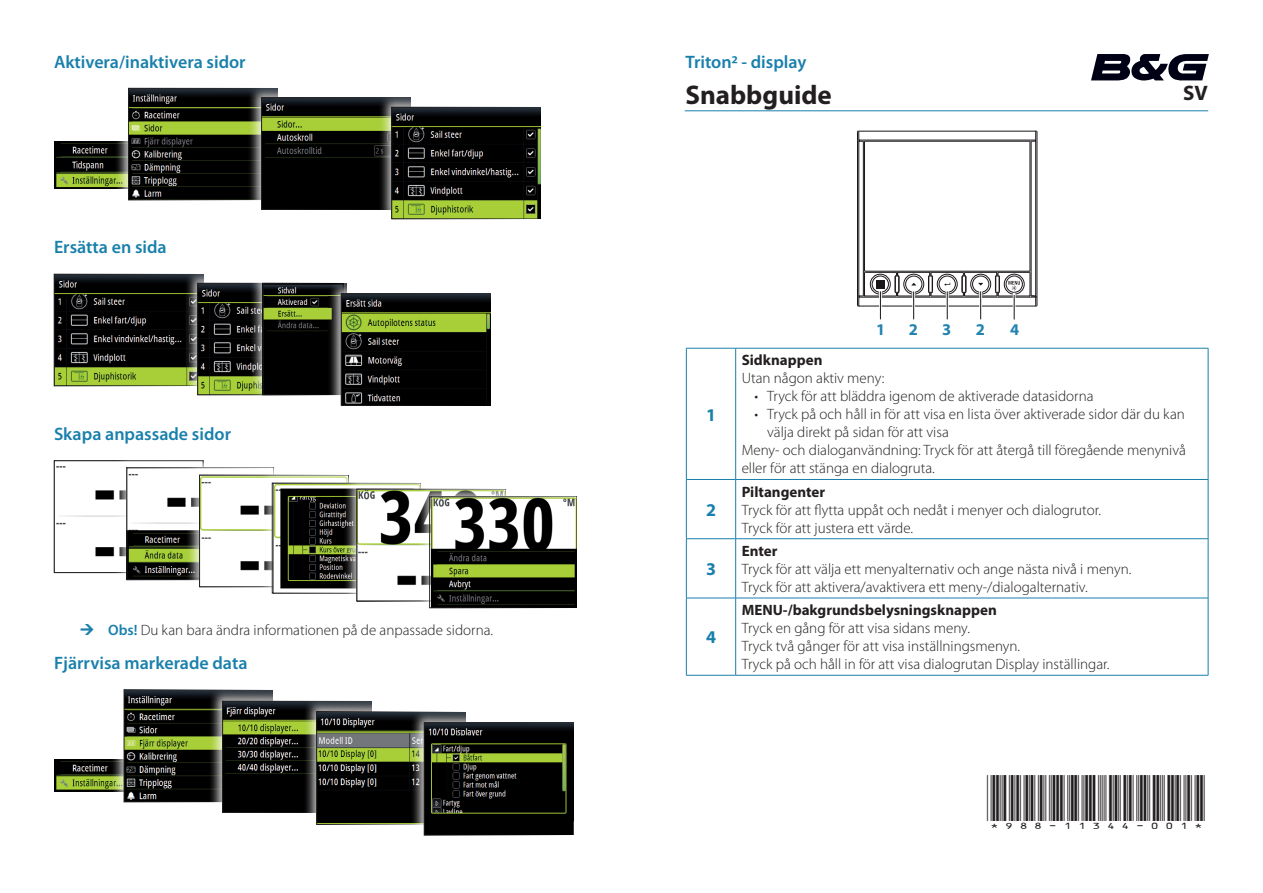
<style>
.page{position:relative;width:1263px;height:893px;background:#fff}
.page>*{position:absolute;margin:0;border:0;box-sizing:border-box;transform-origin:0 0}
.t1{font:700 27px "Myriad Pro";color:#231f20}
.t2{font:700 21px "Myriad Pro";color:#231f20}
.t3{font:600 18px "Myriad Pro";color:#1980ac}
.t4{font:700 18px "Myriad Pro";color:#1980ac}
.t5{font:700 16.5px "Myriad Pro";color:#2282b0}
.t6{font:300 15px/18px "Myriad Pro";color:#231f20}
.t7{font:700 15px "Myriad Pro";color:#231f20}
.t8{font:15px "ID Automation HC39 M";color:#231f20}
.s1{font-weight:600;color:#1980ac}
</style>
<div class="page">
<hr style="left:857px;top:140px;width:1px;height:157px;background:#1a161a">
<hr style="left:858px;top:140px;width:1px;height:157px;background:#1a161a">
<hr style="left:863px;top:141px;width:1px;height:155px;background:#1a161a">
<hr style="left:864px;top:141px;width:1px;height:130px;background:#1a161a">
<hr style="left:864px;top:271px;width:166px;height:1px;background:#1a161a">
<hr style="left:1030px;top:141px;width:1px;height:130px;background:#1a161a">
<hr style="left:1031px;top:141px;width:1px;height:155px;background:#1a161a">
<hr style="left:1035px;top:140px;width:1px;height:157px;background:#1a161a">
<hr style="left:1037px;top:140px;width:1px;height:157px;background:#1a161a">
<hr style="left:864px;top:141px;width:166px;height:1px;background:#1a161a">
<hr style="left:860px;top:140px;width:174px;height:1px;background:#1a161a">
<hr style="left:859px;top:131px;width:176px;height:1px;background:#1a161a">
<svg style="left:857px;top:131px;width:7px;height:11px"></svg>
<svg style="left:1031px;top:130px;width:7px;height:12px"></svg>
<svg style="left:857px;top:272px;width:181px;height:47px"></svg>
<hr style="left:686px;top:348px;width:50px;height:1px;background:#1980ac">
<hr style="left:686px;top:348px;width:1px;height:131px;background:#1980ac">
<hr style="left:736px;top:348px;width:472px;height:1px;background:#1980ac">
<hr style="left:735px;top:348px;width:1px;height:131px;background:#1980ac">
<hr style="left:1208px;top:348px;width:1px;height:131px;background:#1980ac">
<hr style="left:686px;top:479px;width:50px;height:1px;background:#1980ac">
<hr style="left:686px;top:480px;width:1px;height:59px;background:#1980ac">
<hr style="left:736px;top:479px;width:472px;height:1px;background:#1980ac">
<hr style="left:735px;top:480px;width:1px;height:59px;background:#1980ac">
<hr style="left:1208px;top:480px;width:1px;height:59px;background:#1980ac">
<hr style="left:686px;top:538px;width:50px;height:1px;background:#1980ac">
<hr style="left:686px;top:539px;width:1px;height:59px;background:#1980ac">
<hr style="left:736px;top:538px;width:472px;height:1px;background:#1980ac">
<hr style="left:735px;top:539px;width:1px;height:59px;background:#1980ac">
<hr style="left:1208px;top:539px;width:1px;height:59px;background:#1980ac">
<hr style="left:686px;top:598px;width:50px;height:1px;background:#1980ac">
<hr style="left:686px;top:598px;width:1px;height:77px;background:#1980ac">
<hr style="left:736px;top:598px;width:472px;height:1px;background:#1980ac">
<hr style="left:735px;top:598px;width:1px;height:77px;background:#1980ac">
<hr style="left:1208px;top:598px;width:1px;height:77px;background:#1980ac">
<hr style="left:686px;top:675px;width:50px;height:1px;background:#1980ac">
<hr style="left:736px;top:675px;width:472px;height:1px;background:#1980ac">
<hr style="left:685px;top:111px;width:523px;height:1px;background:#1980ac">
<svg style="left:1091px;top:54px;width:118px;height:26px"></svg>
<img style="left:54px;top:142px;width:61px;height:46px">
<div style="left:115px;top:75px;width:167px;height:130px;background:#fff;opacity:.75"></div>
<img style="left:130px;top:90px;width:118px;height:108px">
<div style="left:128px;top:88px;width:149px;height:112px;border:1px solid #231f20"></div>
<div style="left:248px;top:84px;width:168px;height:130px;background:#fff;opacity:.75"></div>
<img style="left:263px;top:100px;width:115px;height:108px">
<div style="left:261px;top:98px;width:150px;height:112px;border:1px solid #231f20"></div>
<div style="left:378px;top:94px;width:168px;height:130px;background:#fff;opacity:.75"></div>
<img style="left:393px;top:109px;width:146px;height:108px">
<div style="left:391px;top:107px;width:150px;height:112px;border:1px solid #231f20"></div>
<img style="left:56px;top:276px;width:128px;height:108px">
<div style="left:54px;top:274px;width:149px;height:112px;border:1px solid #231f20"></div>
<div style="left:184px;top:270px;width:168px;height:130px;background:#fff;opacity:.75"></div>
<img style="left:200px;top:285px;width:50px;height:108px">
<div style="left:198px;top:283px;width:149px;height:112px;border:1px solid #231f20"></div>
<div style="left:250px;top:270px;width:98px;height:130px;background:#fff;opacity:.75"></div>
<img style="left:265px;top:285px;width:63px;height:108px">
<div style="left:263px;top:283px;width:83px;height:112px;border:1px solid #231f20"></div>
<div style="left:328px;top:280px;width:167px;height:130px;background:#fff;opacity:.75"></div>
<img style="left:343px;top:296px;width:145px;height:108px">
<div style="left:341px;top:294px;width:149px;height:112px;border:1px solid #231f20"></div>
<img style="left:56px;top:466px;width:57px;height:91px">
<div style="left:54px;top:461px;width:149px;height:112px;border:1px solid #231f20"></div>
<div style="left:113px;top:454px;width:166px;height:131px;background:#fff;opacity:.75"></div>
<img style="left:129px;top:470px;width:57px;height:108px">
<div style="left:127px;top:468px;width:149px;height:112px;border:1px solid #231f20"></div>
<div style="left:186px;top:462px;width:168px;height:130px;background:#fff;opacity:.75"></div>
<img style="left:201px;top:477px;width:58px;height:108px">
<div style="left:199px;top:475px;width:150px;height:112px;border:1px solid #231f20"></div>
<div style="left:259px;top:470px;width:166px;height:128px;background:#fff;opacity:.75"></div>
<img style="left:274px;top:485px;width:69px;height:106px">
<div style="left:272px;top:483px;width:149px;height:110px;border:1px solid #231f20"></div>
<div style="left:343px;top:476px;width:168px;height:130px;background:#fff;opacity:.75"></div>
<img style="left:359px;top:491px;width:57px;height:109px">
<div style="left:357px;top:489px;width:149px;height:113px;border:1px solid #231f20"></div>
<div style="left:416px;top:483px;width:166px;height:130px;background:#fff;opacity:.75"></div>
<img style="left:431px;top:499px;width:146px;height:107px">
<div style="left:429px;top:497px;width:150px;height:111px;border:1px solid #231f20"></div>
<img style="left:54px;top:759px;width:57px;height:32px">
<div style="left:111px;top:676px;width:167px;height:131px;background:#fff;opacity:.75"></div>
<img style="left:126px;top:691px;width:83px;height:109px">
<div style="left:124px;top:689px;width:149px;height:113px;border:1px solid #231f20"></div>
<div style="left:209px;top:688px;width:167px;height:129px;background:#fff;opacity:.75"></div>
<img style="left:224px;top:703px;width:79px;height:108px">
<div style="left:222px;top:701px;width:150px;height:112px;border:1px solid #231f20"></div>
<div style="left:303px;top:698px;width:168px;height:131px;background:#fff;opacity:.75"></div>
<img style="left:318px;top:713px;width:93px;height:110px">
<div style="left:316px;top:711px;width:150px;height:114px;border:1px solid #231f20"></div>
<div style="left:411px;top:710px;width:167px;height:130px;background:#fff;opacity:.75"></div>
<img style="left:426px;top:725px;width:145px;height:108px">
<div style="left:424px;top:723px;width:149px;height:112px;border:1px solid #231f20"></div>
<p class="t3" style="left:54px;top:50px;width:193px">Aktivera/inaktivera sidor</p>
<p class="t3" style="left:54px;top:236px;width:114px">Ersätta en sida</p>
<p class="t3" style="left:54px;top:422px;width:179px">Skapa anpassade sidor</p>
<p class="t6" style="left:108px;top:621px;width:387px"><span class="s1">Obs!</span> Du kan bara ändra informationen på de anpassade sidorna.</p>
<p class="t3" style="left:54px;top:651px;width:195px">Fjärrvisa markerade data</p>
<p class="t3" style="left:685px;top:50px;width:123px">Triton2 - display</p>
<h1 class="t1" style="left:685px;top:77px;width:148px">Snabbguide</h1>
<p class="t5" style="left:876px;top:319px;width:11px">1</p>
<p class="t5" style="left:909px;top:319px;width:11px">2</p>
<p class="t5" style="left:942px;top:319px;width:11px">3</p>
<p class="t5" style="left:976px;top:319px;width:11px">2</p>
<p class="t5" style="left:1010px;top:319px;width:11px">4</p>
<h2 class="t2" style="left:1183px;top:80px;width:26px">SV</h2>
<p class="t4" style="left:706px;top:403px;width:11px">1</p>
<p class="t4" style="left:706px;top:498px;width:11px">2</p>
<p class="t4" style="left:706px;top:557px;width:11px">3</p>
<p class="t4" style="left:706px;top:626px;width:11px">4</p>
<p class="t7" style="left:742px;top:351px;width:82px">Sidknappen</p>
<p class="t6" style="left:742px;top:370px;width:144px">Utan någon aktiv meny:</p>
<p class="t6" style="left:754px;top:388px;width:341px">• Tryck för att bläddra igenom de aktiverade datasidorna</p>
<p class="t6" style="left:754px;top:406px;width:432px">• Tryck på och håll in för att visa en lista över aktiverade sidor där du kan</p>
<p class="t6" style="left:767px;top:424px;width:183px">välja direkt på sidan för att visa</p>
<p class="t6" style="left:742px;top:442px;width:446px">Meny- och dialoganvändning: Tryck för att återgå till föregående menynivå</p>
<p class="t6" style="left:742px;top:460px;width:195px">eller för att stänga en dialogruta.</p>
<p class="t7" style="left:742px;top:482px;width:85px">Piltangenter</p>
<p class="t6" style="left:742px;top:501px;width:361px">Tryck för att flytta uppåt och nedåt i menyer och dialogrutor.<br>Tryck för att justera ett värde.</p>
<p class="t7" style="left:742px;top:541px;width:37px">Enter</p>
<p class="t6" style="left:742px;top:560px;width:391px">Tryck för att välja ett menyalternativ och ange nästa nivå i menyn.<br>Tryck för att aktivera/avaktivera ett meny-/dialogalternativ.</p>
<p class="t7" style="left:742px;top:600px;width:257px">MENU-/bakgrundsbelysningsknappen</p>
<p class="t6" style="left:742px;top:619px;width:369px">Tryck en gång för att visa sidans meny.<br>Tryck två gånger för att visa inställningsmenyn.<br>Tryck på och håll in för att visa dialogrutan Display inställingar.</p>
<p class="t8" style="left:987px;top:807px;width:220px">*988-11344-001*</p>
</div>
